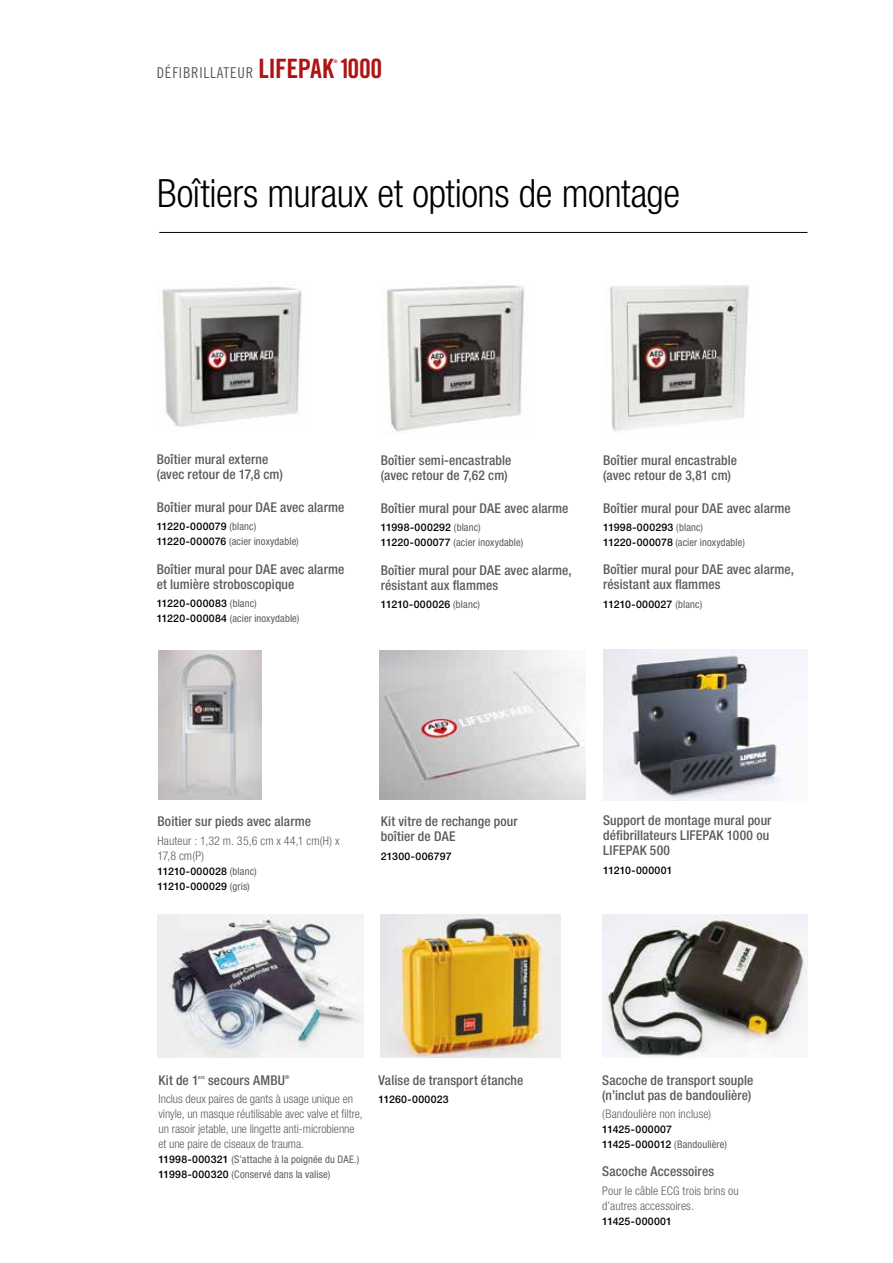
<style>
.page{position:relative;width:893px;height:1263px;background:#fff}
.page>*{position:absolute;margin:0;border:0;box-sizing:border-box;transform-origin:0 0}
.t1{font:300 condensed 39px "Helvetica Neue LTW1 G";letter-spacing:-.01em;color:#000}
.t2{font:26.7px "Trade Gothic LT Std Bd Cn 20";color:#af1413}
.t3{font:15px "Trade Gothic LT Std Cn 18";letter-spacing:.05em;color:#5a5c5b}
.t4{font:500 condensed 13.5px/15px "Helvetica Neue LTW1 G";letter-spacing:.01em;color:#5a5c5b}
.t5{font:300 condensed 12px/15px "Helvetica Neue LTW1 G";color:#5a5c5b}
.t6{font:500 10.5px/15px "Helvetica Neue LTW1 G";letter-spacing:.02em;color:#000}
.t7{font:condensed 10.5px/15px "Helvetica Neue LTW1 G";letter-spacing:.015em;color:#5a5c5b}
.t8{font:500 condensed 5.4px "Helvetica Neue LTW1 G";color:#5a5c5b}
.t9{font:4.65px "Trade Gothic LT Std Bd Cn 20";color:#af1413}
.s1{font-family:"Trade Gothic LT Std Bd Cn 20";font-size:26.7px;color:#af1413}
.s2{font-weight:400;font-stretch:condensed;color:#5a5c5b}
.s3{font-weight:500;font-stretch:normal;color:#000}
</style>
<div class="page">
<img style="left:162px;top:286px;width:140px;height:141px">
<img style="left:609px;top:284px;width:140px;height:147px">
<img style="left:386px;top:285px;width:138px;height:147px">
<hr style="left:159px;top:232px;width:648px;height:1px;background:#000">
<img style="left:380px;top:651px;width:205px;height:149px">
<img style="left:158px;top:651px;width:103px;height:148px">
<img style="left:603px;top:650px;width:204px;height:150px">
<img style="left:380px;top:914px;width:181px;height:143px">
<img style="left:602px;top:915px;width:205px;height:142px">
<img style="left:158px;top:915px;width:206px;height:142px">
<p class="t3" style="left:157px;top:64px;width:179px">DÉFIBRILLATEUR <span class="s1">LIFEPAK</span></p>
<p class="t9" style="left:334px;top:58px;width:5px">®</p>
<h2 class="t2" style="left:339px;top:53px;width:45px">1000</h2>
<h1 class="t1" style="left:157px;top:170px;width:524px">Boîtiers muraux et options de montage</h1>
<p class="t4" style="left:157px;top:452px;width:128px">Boîtier mural externe (avec retour de 17,8 cm)</p>
<p class="t4" style="left:157px;top:500px;width:189px">Boîtier mural pour DAE avec alarme</p>
<p class="t6" style="left:157px;top:519px;width:144px">11220-000079 <span class="s2">(blanc)<br></span>11220-000076 <span class="s2">(acier inoxydable)</span></p>
<p class="t4" style="left:157px;top:562px;width:189px">Boîtier mural pour DAE avec alarme et lumière stroboscopique</p>
<p class="t6" style="left:157px;top:596px;width:144px">11220-000083 <span class="s2">(blanc)<br></span>11220-000084 <span class="s2">(acier inoxydable)</span></p>
<p class="t4" style="left:381px;top:453px;width:132px">Boîtier semi-encastrable (avec retour de 7,62 cm)</p>
<p class="t4" style="left:381px;top:501px;width:189px">Boîtier mural pour DAE avec alarme</p>
<p class="t6" style="left:381px;top:520px;width:144px">11998-000292 <span class="s2">(blanc)<br></span>11220-000077 <span class="s2">(acier inoxydable)</span></p>
<p class="t4" style="left:381px;top:563px;width:192px">Boîtier mural pour DAE avec alarme, résistant aux flammes</p>
<p class="t6" style="left:381px;top:597px;width:101px">11210-000026 <span class="s2">(blanc)</span></p>
<p class="t4" style="left:603px;top:452px;width:136px">Boîtier mural encastrable (avec retour de 3,81 cm)</p>
<p class="t4" style="left:603px;top:500px;width:189px">Boîtier mural pour DAE avec alarme</p>
<p class="t6" style="left:603px;top:520px;width:143px">11998-000293 <span class="s2">(blanc)<br></span>11220-000078 <span class="s2">(acier inoxydable)</span></p>
<p class="t4" style="left:603px;top:562px;width:192px">Boîtier mural pour DAE avec alarme, résistant aux flammes</p>
<p class="t6" style="left:603px;top:596px;width:101px">11210-000027 <span class="s2">(blanc)</span></p>
<p class="t4" style="left:158px;top:814px;width:155px">Boitier sur pieds avec alarme</p>
<p class="t5" style="left:158px;top:833px;width:184px">Hauteur : 1,32 m. 35,6 cm x 44,1 cm(H) x<br>17,8 cm(P)</p>
<p class="t6" style="left:158px;top:863px;width:101px">11210-000028 <span class="s2">(blanc)<br></span>11210-000029 <span class="s2">(gris)</span></p>
<p class="t4" style="left:381px;top:814px;width:138px">Kit vitre de rechange pour boîtier de DAE</p>
<p class="t6" style="left:381px;top:848px;width:72px">21300-006797</p>
<p class="t4" style="left:158px;top:1073px;width:42px">Kit de 1</p>
<p class="t8" style="left:198px;top:1074px;width:8px">ers</p>
<p class="t4" style="left:208px;top:1073px;width:78px">secours AMBU</p>
<p class="t8" style="left:285px;top:1074px;width:6px">®</p>
<p class="t5" style="left:158px;top:1092px;width:206px">Inclus deux paires de gants à usage unique en vinyle, un masque réutilisable avec valve et filtre, un rasoir jetable, une lingette anti-microbienne et une paire de ciseaux de trauma.</p>
<p class="t7" style="left:158px;top:1152px;width:202px"><span class="s3">11998-000321</span> (S’attache à la poignée du DAE.)<br><span class="s3">11998-000320</span> (Conservé dans la valise)</p>
<p class="t4" style="left:379px;top:1073px;width:146px">Valise de transport étanche</p>
<p class="t6" style="left:379px;top:1092px;width:72px">11260-000023</p>
<p class="t4" style="left:603px;top:813px;width:170px">Support de montage mural pour défibrillateurs LIFEPAK 1000 ou<br>LIFEPAK 500</p>
<p class="t6" style="left:603px;top:862px;width:71px">11210-000001</p>
<p class="t4" style="left:602px;top:1072px;width:153px">Sacoche de transport souple (n’inclut pas de bandoulière)</p>
<p class="t5" style="left:602px;top:1106px;width:110px">(Bandoulière non incluse)</p>
<p class="t6" style="left:602px;top:1122px;width:126px">11425-000007<br>11425-000012 <span class="s2">(Bandoulière)</span></p>
<p class="t4" style="left:602px;top:1164px;width:113px">Sacoche Accessoires</p>
<p class="t5" style="left:602px;top:1183px;width:138px">Pour le câble ECG trois brins ou d’autres accessoires.</p>
<p class="t6" style="left:602px;top:1213px;width:71px">11425-000001</p>
</div>
